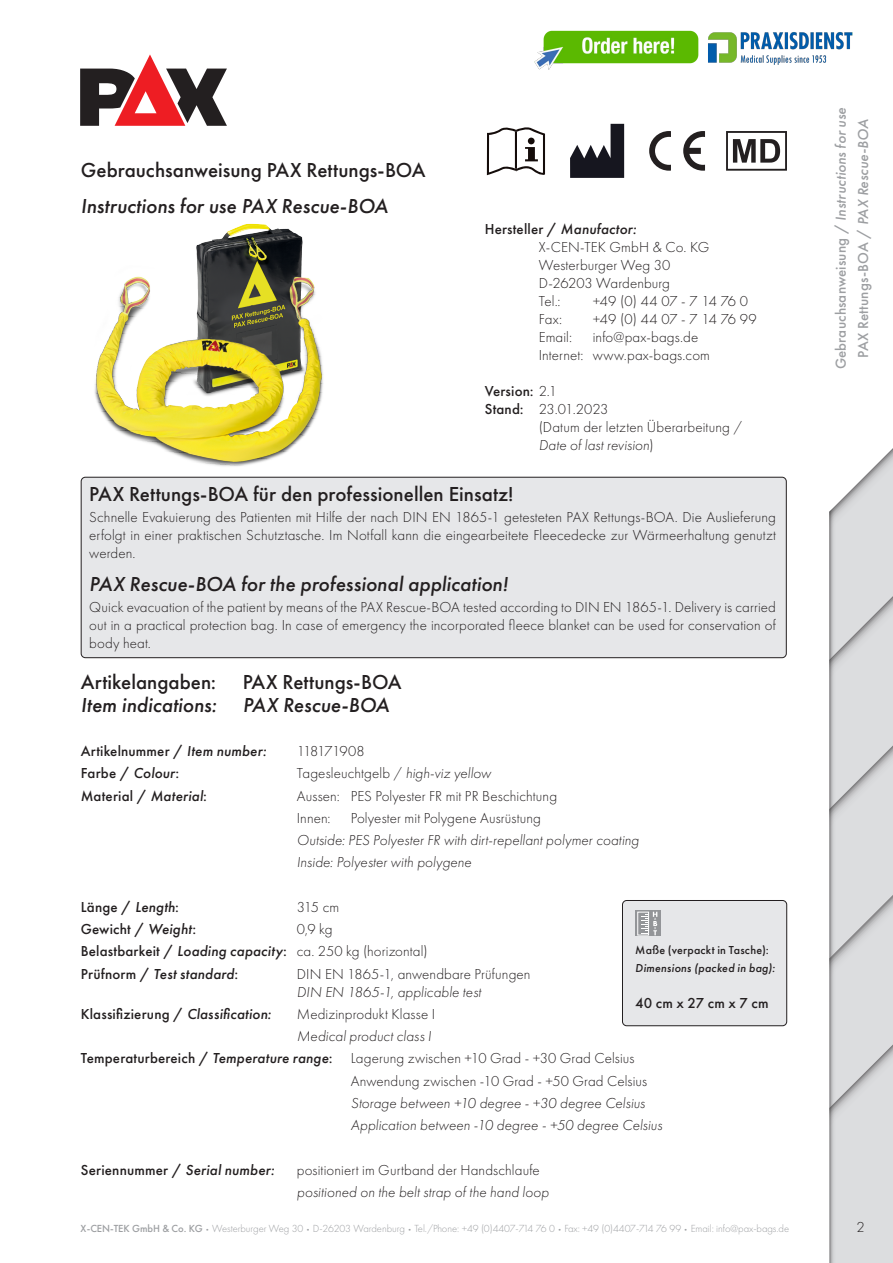
<style>
.page{position:relative;width:893px;height:1263px;background:#fff}
.page>*{position:absolute;margin:0;border:0;box-sizing:border-box;transform-origin:0 0}
.t1{font:500 21px "Futura PT";color:#231f20}
.t2{font:italic 500 21px "Futura PT";color:#231f20}
.t3{font:300 15px/18px "Futura PT";letter-spacing:.005em;color:#231f20}
.t4{font:italic 300 15px/22.2px "Futura PT";letter-spacing:.005em;color:#231f20}
.t5{font:500 15px "Futura PT";letter-spacing:.01em;color:#231f20}
.t6{font:italic 500 15px/22.2px "Futura PT";letter-spacing:.01em;color:#231f20}
.t7{font:500 15px/22.5px "Futura PT";letter-spacing:.01em;color:#9d9fa2;text-align:center}
.t8{font:300 15px "Futura PT";letter-spacing:-.015em;color:#231f20}
.t9{font:300 15px "Futura PT";letter-spacing:.035em;color:#231f20}
.t10{font:300 15px "Futura PT";letter-spacing:-.06em;color:#231f20}
.t11{font:italic 500 12px "Futura PT";letter-spacing:.015em;color:#231f20}
.t12{font:500 12px "Futura PT";letter-spacing:.02em;color:#231f20}
.t13{font:300 10.65px "Futura PT";letter-spacing:-.005em;color:#9d9fa2}
.s1{font-weight:500}
.s2{font-weight:500;font-style:italic}
.s3{font-weight:300}
.s4{font-style:normal}
.s5{font-style:italic}
.s6{font-weight:300;font-style:normal}
.s7{font-size:6.6px}
</style>
<div class="page">
<img style="left:80px;top:54px;width:813px;height:1209px">
<img style="left:534px;top:30px;width:335px;height:39px">
<h1 class="t1" style="left:81px;top:157px;width:346px">Gebrauchsanweisung PAX Rettungs-BOA</h1>
<h1 class="t2" style="left:81px;top:193px;width:309px">Instructions for use PAX Rescue-BOA</h1>
<p class="t3" style="left:539px;top:220px;width:172px;text-indent:-54px"><span class="s1">Hersteller /</span> <span class="s2">Manufactor:<br></span>X-CEN-TEK GmbH &amp; Co. KG<br>Westerburger Weg 30<br>D-26203 Wardenburg<br>Tel.:</p>
<p class="t9" style="left:593px;top:293px;width:157px">+49(0)4407-714760</p>
<p class="t3" style="left:539px;top:310px;width:25px">Fax:</p>
<p class="t8" style="left:593px;top:311px;width:165px">+49 (0) 44 07 - 7 14 76 99</p>
<p class="t3" style="left:539px;top:328px;width:35px">Email:</p>
<p class="t3" style="left:539px;top:328px;width:173px;text-indent:54px">info@pax-bags.de<br>Internet: www.pax-bags.com</p>
<p class="t5" style="left:485px;top:382px;width:74px">Version: <span class="s3">2.1</span></p>
<p class="t3" style="left:485px;top:400px;width:125px"><span class="s1">Stand:</span> 23.01.2023</p>
<p class="t3" style="left:539px;top:418px;width:205px">(Datum der letzten Überarbeitung /</p>
<p class="t4" style="left:539px;top:434px;width:116px">Date of last revision<span class="s4">)</span></p>
<h1 class="t1" style="left:89px;top:481px;width:426px">PAX Rettungs-BOA für den professionellen Einsatz!</h1>
<p class="t3" style="left:89px;top:508px;width:688px;text-align:justify">Schnelle Evakuierung des Patienten mit Hilfe der nach DIN EN 1865-1 getesteten PAX Rettungs-BOA. Die Auslieferung erfolgt in einer praktischen Schutztasche. Im Notfall kann die eingearbeitete Fleecedecke zur Wärmeerhaltung genutzt werden.</p>
<h1 class="t2" style="left:89px;top:571px;width:420px">PAX Rescue-BOA for the professional application!</h1>
<p class="t3" style="left:89px;top:598px;width:688px;text-align:justify">Quick evacuation of the patient by means of the PAX Rescue-BOA tested according to DIN EN 1865-1. Delivery is carried out in a practical protection bag. In case of emergency the incorporated fleece blanket can be used for conservation of body heat.</p>
<h1 class="t1" style="left:81px;top:670px;width:137px">Artikelangaben:</h1>
<h1 class="t1" style="left:243px;top:670px;width:160px">PAX Rettungs-BOA</h1>
<h1 class="t2" style="left:81px;top:692px;width:310px">Item indications: PAX Rescue-BOA</h1>
<p class="t5" style="left:81px;top:742px;width:187px">Artikelnummer / <span class="s5">Item number:</span></p>
<p class="t10" style="left:297px;top:743px;width:70px">118171908</p>
<p class="t5" style="left:81px;top:764px;width:100px">Farbe / <span class="s5">Colour</span>:</p>
<p class="t3" style="left:297px;top:765px;width:196px">Tagesleuchtgelb / <span class="s5">high-viz yellow</span></p>
<p class="t5" style="left:81px;top:787px;width:128px">Material / <span class="s5">Material</span>:</p>
<p class="t3" style="left:297px;top:785px;width:262px;line-height:22.2px">Aussen: PES Polyester FR mit PR Beschichtung<br>Innen:</p>
<p class="t3" style="left:351px;top:809px;width:192px">Polyester mit Polygene Ausrüstung</p>
<p class="t4" style="left:297px;top:829px;width:344px">Outside: PES Polyester FR with dirt-repellant polymer coating<br>Inside: Polyester with polygene</p>
<p class="t5" style="left:81px;top:898px;width:100px">Länge / <span class="s5">Length</span>:</p>
<p class="t3" style="left:297px;top:898px;width:44px">315 cm</p>
<p class="t5" style="left:81px;top:920px;width:117px">Gewicht / <span class="s5">Weight</span>:</p>
<p class="t6" style="left:81px;top:918px;width:348px;text-indent:216px"><span class="s6">0,9 kg<br></span><span class="s4">Belastbarkeit /</span> Loading capacity<span class="s4">:</span> <span class="s6">ca. 250 kg (horizontal)<br></span><span class="s4">Prüfnorm /</span> Test standard<span class="s4">:</span></p>
<p class="t12" style="left:635px;top:943px;width:135px">Maße (verpackt in Tasche):</p>
<p class="t11" style="left:635px;top:961px;width:141px">Dimensions (packed in bag):</p>
<p class="t5" style="left:635px;top:994px;width:135px">40 cm x 27 cm x 7 cm</p>
<p class="t3" style="left:297px;top:965px;width:235px">DIN EN 1865-1, anwendbare Prüfungen</p>
<p class="t4" style="left:297px;top:981px;width:186px">DIN EN 1865-1, applicable test</p>
<p class="t5" style="left:81px;top:1005px;width:192px">Klassifizierung / <span class="s5">Classification:</span></p>
<p class="t3" style="left:297px;top:1005px;width:140px">Medizinprodukt Klasse I</p>
<p class="t4" style="left:297px;top:1025px;width:136px">Medical product class I</p>
<p class="t3" style="left:81px;top:1049px;width:555px"><span class="s1">Temperaturbereich /</span> <span class="s2">Temperature range</span><span class="s1">:</span> Lagerung zwischen +10 Grad - +30 Grad Celsius</p>
<p class="t3" style="left:351px;top:1072px;width:298px">Anwendung zwischen -10 Grad - +50 Grad Celsius</p>
<p class="t4" style="left:351px;top:1092px;width:313px">Storage between +10 degree - +30 degree Celsius<br>Application between -10 degree - +50 degree Celsius</p>
<p class="t5" style="left:81px;top:1161px;width:195px">Seriennummer / <span class="s5">Serial number:</span></p>
<p class="t3" style="left:297px;top:1161px;width:245px">positioniert im Gurtband der Handschlaufe</p>
<p class="t4" style="left:297px;top:1181px;width:253px">positioned on the belt strap of the hand loop</p>
<p class="t7" style="left:829px;top:369px;width:263px;rotate:-90deg">Gebrauchsanweisung / <span class="s5">Instructions for use<br></span>PAX Rettungs-BOA / <span class="s5">PAX Rescue-BOA</span></p>
<p class="t13" style="left:81px;top:1223px;width:710px"><span class="s1">X-CEN-TEK GmbH &amp; Co. KG</span> <span class="s7">•</span> Westerburger Weg 30 <span class="s7">•</span> D-26203 Wardenburg <span class="s7">•</span> Tel./Phone: +49 (0)4407-714 76 0 <span class="s7">•</span> Fax: +49 (0)4407-714 76 99 <span class="s7">•</span> Email: info@pax-bags.de</p>
<p class="t3" style="left:856px;top:1218px;width:10px">2</p>
</div>
